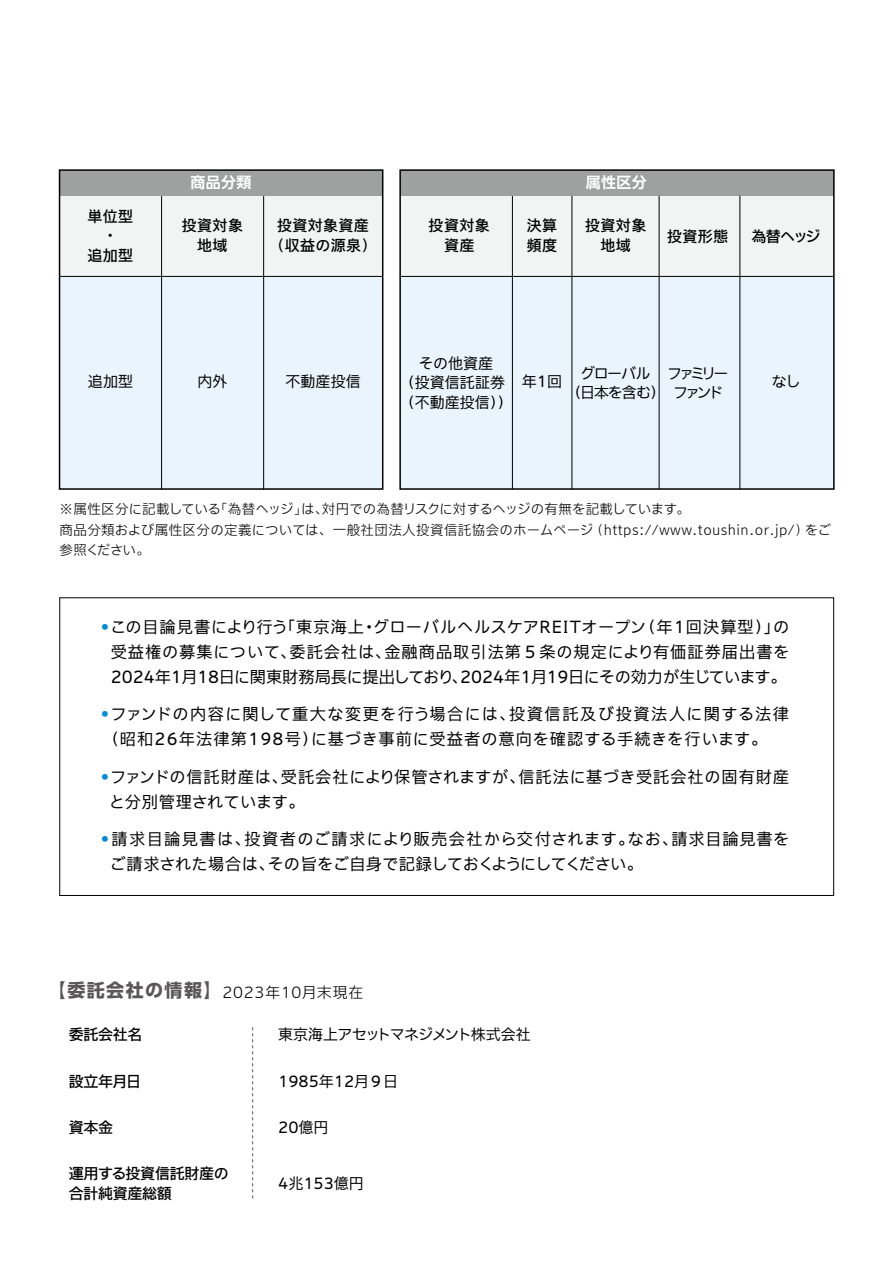
<style>
.page{position:relative;width:893px;height:1263px;background:#fff}
.page>*{position:absolute;margin:0;border:0;box-sizing:border-box;transform-origin:0 0}
.t1{font:700 18px "UD Shin Go Pro";letter-spacing:.08em;color:#595757}
.t2{font:100 16.2px/25px "Iwa UCDA Goth Std";letter-spacing:.03em;color:#000;text-align:justify}
.t3{font:100 16.2px/25px "Iwa UCDA Goth Std";letter-spacing:.07em;color:#000}
.t4{font:100 16.2px/25px "Iwa UCDA Goth Std";letter-spacing:.05em;color:#000}
.t5{font:100 15px/19.5px "Iwa UCDA Goth Std";color:#000;text-align:center}
.t6{font:500 15px/19.5px "Iwa UCDA Goth Std";letter-spacing:.005em;color:#000;text-align:center}
.t7{font:100 15px "Iwa UCDA Goth Std";letter-spacing:-.06em;color:#000}
.t8{font:500 15px/19.5px "Iwa UCDA Goth Std";letter-spacing:-.02em;color:#000}
.t9{font:500 15px/19.5px "Iwa UCDA Goth Std";letter-spacing:.025em;color:#000;text-align:center}
.t10{font:100 15px/19.5px "Iwa UCDA Goth Std";letter-spacing:-.075em;color:#000;text-align:center}
.t11{font:300 15px "Iwa UCDA Goth Std";letter-spacing:.05em;color:#000}
.t12{font:100 15px/19.5px "Iwa UCDA Goth Std";letter-spacing:-.215em;color:#000;text-align:center}
.t13{font:700 15px "UD Shin Go Pro De";letter-spacing:.025em;color:#fff}
.t14{font:300 13.5px/21.5px "Iwa UCDA Goth Std";letter-spacing:.02em;color:#000}
.s1{color:#008cd6}
</style>
<div class="page">
<div style="left:60px;top:276px;width:323px;height:213px;background:#eaf4fc"></div>
<div style="left:60px;top:196px;width:323px;height:80px;background:#f2f3f3"></div>
<div style="left:60px;top:170px;width:323px;height:26px;background:#9fa0a0"></div>
<hr style="left:161px;top:196px;width:1px;height:293px;background:#000">
<hr style="left:263px;top:196px;width:1px;height:293px;background:#000">
<hr style="left:60px;top:276px;width:323px;height:1px;background:#000">
<div style="left:59px;top:169px;width:324px;height:321px;border:2px solid #000"></div>
<div style="left:400px;top:276px;width:433px;height:213px;background:#eaf4fc"></div>
<div style="left:400px;top:196px;width:433px;height:80px;background:#f2f3f3"></div>
<div style="left:400px;top:170px;width:433px;height:26px;background:#9fa0a0"></div>
<hr style="left:512px;top:196px;width:1px;height:293px;background:#000">
<hr style="left:572px;top:196px;width:1px;height:293px;background:#000">
<hr style="left:659px;top:196px;width:1px;height:293px;background:#000">
<hr style="left:739px;top:196px;width:1px;height:293px;background:#000">
<hr style="left:400px;top:276px;width:433px;height:1px;background:#000">
<div style="left:399px;top:169px;width:436px;height:321px;border:2px solid #000"></div>
<svg style="left:252px;top:1027px;width:1px;height:172px"></svg>
<p class="t13" style="left:190px;top:170px;width:63px">商品分類</p>
<p class="t13" style="left:586px;top:170px;width:63px">属性区分</p>
<p class="t6" style="left:87px;top:206px;width:47px">単位型・<br>追加型</p>
<p class="t9" style="left:269px;top:215px;width:109px">投資対象資産（収益の源泉）</p>
<p class="t6" style="left:182px;top:215px;width:63px">投資対象地域</p>
<p class="t6" style="left:429px;top:215px;width:63px">投資対象資産</p>
<p class="t6" style="left:527px;top:215px;width:32px;text-align:left">決算頻度</p>
<p class="t6" style="left:751px;top:226px;width:71px">為替ヘッジ</p>
<p class="t6" style="left:585px;top:215px;width:63px">投資対象地域</p>
<p class="t6" style="left:667px;top:226px;width:63px">投資形態</p>
<p class="t5" style="left:88px;top:370px;width:47px">追加型</p>
<p class="t5" style="left:198px;top:370px;width:32px">内外</p>
<p class="t5" style="left:285px;top:370px;width:77px">不動産投信</p>
<p class="t5" style="left:400px;top:352px;width:114px">その他資産<br>（投資信託証券（不動産投信））</p>
<p class="t12" style="left:667px;top:362px;width:63px">ファミリーファンド</p>
<p class="t5" style="left:772px;top:370px;width:30px">なし</p>
<p class="t10" style="left:567px;top:362px;width:100px">グローバル<br>（日本を含む）</p>
<p class="t5" style="left:522px;top:370px;width:42px">年1回</p>
<p class="t14" style="left:60px;top:497px;width:773px">※属性区分に記載している「為替ヘッジ」は、対円での為替リスクに対するヘッジの有無を記載しています。<br>商品分類および属性区分の定義については、一般社団法人投資信託協会のホームページ（https://www.toushin.or.jp/）をご</p>
<p class="t14" style="left:60px;top:538px;width:92px">参照ください。</p>
<p class="t2" style="left:111px;top:614px;width:680px;text-indent:-10px"><span class="s1">•</span>この目論見書により行う「東京海上・グローバルヘルスケアREITオープン（年1回決算型）」の受益権の募集について、委託会社は、金融商品取引法第５条の規定により有価証券届出書を2024年1月18日に関東財務局長に提出しており、2024年1月19日にその効力が生じています。</p>
<p class="t3" style="left:100px;top:701px;width:690px"><span class="s1">•</span>ファンドの内容に関して重大な変更を行う場合には、投資信託及び投資法人に関する法律（昭和26年法律第198号）に基づき事前に受益者の意向を確認する手続きを行います。</p>
<p class="t4" style="left:109px;top:763px;width:682px;text-indent:-9px"><span class="s1">•</span>ファンドの信託財産は、受託会社により保管されますが、信託法に基づき受託会社の固有財産と分別管理されています。</p>
<p class="t2" style="left:110px;top:825px;width:681px;text-indent:-9px"><span class="s1">•</span>請求目論見書は、投資者のご請求により販売会社から交付されます。なお、請求目論見書をご請求された場合は、その旨をご自身で記録しておくようにしてください。</p>
<p class="t1" style="left:48px;top:976px;width:175px">【委託会社の情報】</p>
<p class="t6" style="left:69px;top:1024px;width:75px">委託会社名</p>
<p class="t7" style="left:278px;top:1024px;width:254px">東京海上アセットマネジメント株式会社</p>
<p class="t6" style="left:69px;top:1070px;width:74px">設立年月日</p>
<p class="t5" style="left:278px;top:1070px;width:121px">1985年12月９日</p>
<p class="t6" style="left:69px;top:1116px;width:46px">資本金</p>
<p class="t5" style="left:278px;top:1116px;width:52px">20億円</p>
<p class="t8" style="left:69px;top:1163px;width:161px">運用する投資信託財産の合計純資産総額</p>
<p class="t5" style="left:278px;top:1172px;width:87px">4兆153億円</p>
<p class="t11" style="left:222px;top:982px;width:143px">2023年10月末現在</p>
</div>
